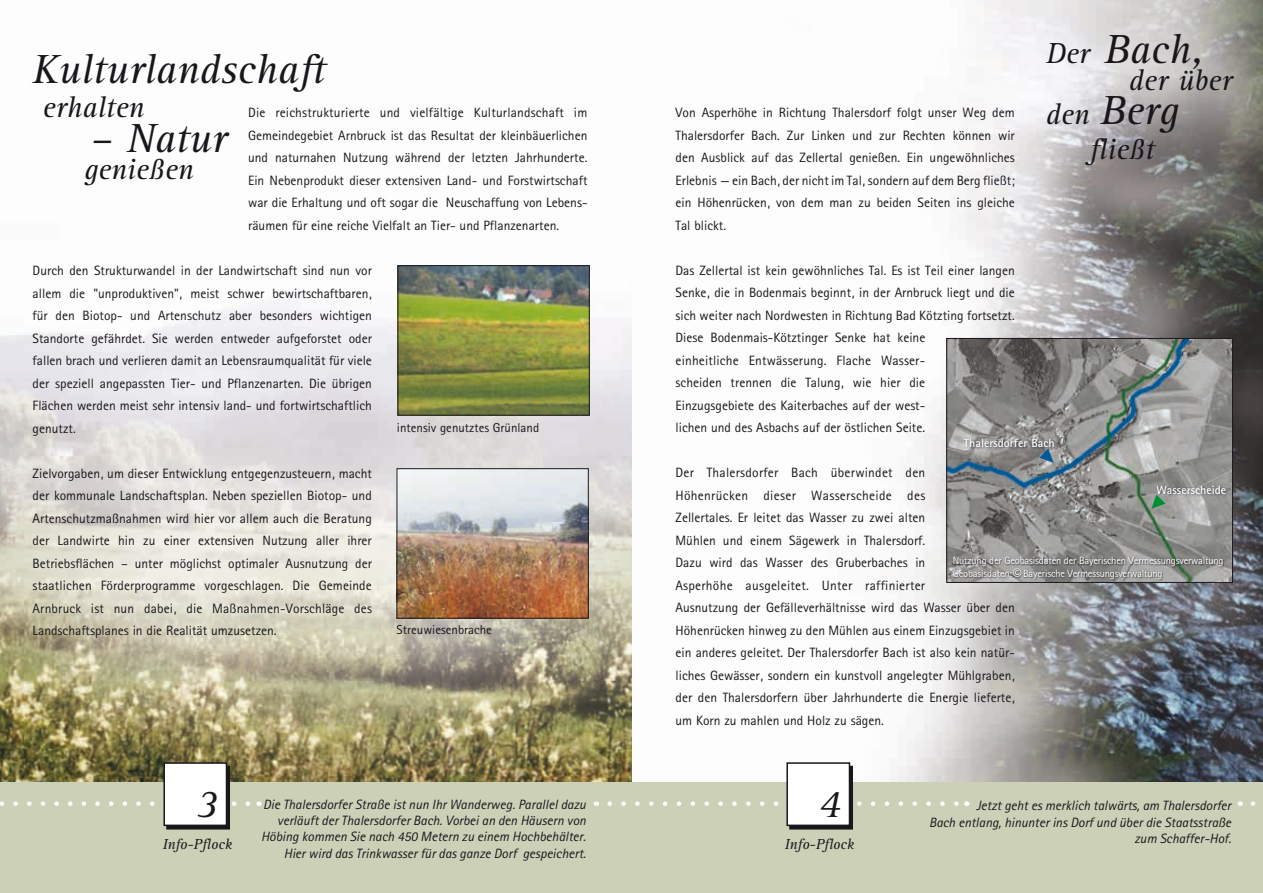
<style>
.page{position:relative;width:1263px;height:893px;background:#fff}
.page>*{position:absolute;margin:0;border:0;box-sizing:border-box;transform-origin:0 0}
.t1{font:italic 42px "Rotis Serif";color:#1a171c}
.t2{font:italic 40.5px "Rotis Serif";color:#1a171c}
.t3{font:italic 30px "Rotis Serif";color:#1a171c}
.t4{font:700 18px "Agfa Rotis Sans Serif";color:#fff}
.t5{font:italic 15px "Rotis Serif";color:#1a171c}
.t6{font:13.5px/22.5px "Agfa Rotis Sans Serif";color:#1a171c;text-align:justify}
.t7{font:italic 13.5px/16.2px "Agfa Rotis Sans Serif";color:#1a171c;text-align:right}
.t8{font:12.9px "Agfa Rotis Sans Serif";color:#1a171c}
.t9{font:700 12px "Agfa Rotis Sans Serif";color:#fff}
.t10{font:10.5px/12.6px "Agfa Rotis Sans Serif";letter-spacing:-.02em;color:#fff}
.s1{font-size:30px}
</style>
<div class="page">
<img style="left:0;top:265px;width:631px;height:517px">
<img style="left:850px;top:0;width:413px;height:782px">
<div style="left:0;top:782px;width:1263px;height:111px;background:#cbd0b7"></div>
<svg style="left:610px;top:801px;width:349px;height:5px"></svg>
<svg style="left:0;top:801px;width:250px;height:5px"></svg>
<div style="left:166px;top:766px;width:64px;height:63px;border:2px solid #1a171c"></div>
<div style="left:164px;top:763px;width:62px;height:62px;background:#fff"></div>
<div style="left:163px;top:762px;width:64px;height:64px;border:2px solid #1a171c"></div>
<div style="left:789px;top:766px;width:64px;height:63px;border:2px solid #1a171c"></div>
<div style="left:787px;top:763px;width:62px;height:62px;background:#fff"></div>
<div style="left:786px;top:762px;width:64px;height:64px;border:2px solid #1a171c"></div>
<img style="left:399px;top:470px;width:187px;height:146px">
<div style="left:397px;top:468px;width:191px;height:150px;border:1px solid #1a171c"></div>
<img style="left:400px;top:268px;width:187px;height:145px">
<img style="left:948px;top:340px;width:283px;height:241px">
<div style="left:946px;top:338px;width:287px;height:245px;border:1px solid #1a171c"></div>
<div style="left:962px;top:437px;width:95px;height:14px;background:#1a171c;opacity:.7"></div>
<div style="left:1155px;top:484px;width:74px;height:13px;background:#1a171c;opacity:.6"></div>
<svg style="left:1039px;top:448px;width:14px;height:15px"></svg>
<svg style="left:1151px;top:495px;width:15px;height:14px"></svg>
<div style="left:952px;top:556px;width:272px;height:25px;background:#1a171c;opacity:.75"></div>
<h1 class="t1" style="left:32px;top:45px;width:295px">Kulturlandschaft</h1>
<h3 class="t3" style="left:43px;top:91px;width:103px">erhalten</h3>
<h1 class="t1" style="left:90px;top:114px;width:138px">– Natur</h1>
<h3 class="t3" style="left:84px;top:152px;width:111px">genießen</h3>
<p class="t6" style="left:248px;top:101px;width:341px">Die reichstrukturierte und vielfältige Kulturlandschaft im Gemeindegebiet Arnbruck ist das Resultat der kleinbäuerlichen und naturnahen Nutzung während der letzten Jahrhunderte.<br>Ein Nebenprodukt dieser extensiven Land- und Forstwirtschaft war die Erhaltung und oft sogar die Neuschaffung von Lebens&shy;räumen für eine reiche Vielfalt an Tier- und Pflanzenarten.</p>
<p class="t6" style="left:33px;top:259px;width:341px">Durch den Strukturwandel in der Landwirtschaft sind nun vor allem die "unproduktiven", meist schwer bewirtschaftbaren, für den Biotop- und Artenschutz aber besonders wichtigen Standorte gefährdet. Sie werden entweder aufgeforstet oder fallen brach und verlieren damit an Lebensraumqualität für viele der speziell angepassten Tier- und Pflanzenarten. Die übrigen Flächen werden meist sehr intensiv land- und fortwirtschaftlich genutzt.</p>
<p class="t6" style="left:33px;top:462px;width:341px">Zielvorgaben, um dieser Entwicklung entgegenzusteuern, macht der kommunale Landschaftsplan. Neben speziellen Biotop- und Artenschutzmaßnahmen wird hier vor allem auch die Beratung der Landwirte hin zu einer extensiven Nutzung aller ihrer Betriebsflächen – unter möglichst optimaler Ausnutzung der staatlichen Förderprogramme vorgeschlagen. Die Gemeinde Arnbruck ist nun dabei, die Maßnahmen-Vorschläge des Landschaftsplanes in die Realität umzusetzen.</p>
<p class="t8" style="left:397px;top:420px;width:144px">intensiv genutztes Grünland</p>
<p class="t8" style="left:397px;top:622px;width:97px">Streuwiesenbrache</p>
<h2 class="t2" style="left:196px;top:781px;width:24px">3</h2>
<p class="t5" style="left:163px;top:835px;width:71px">Info-Pflock</p>
<p class="t7" style="left:261px;top:796px;width:326px">Die Thalersdorfer Straße ist nun Ihr Wanderweg. Parallel dazu verläuft der Thalersdorfer Bach. Vorbei an den Häusern von Höbing kommen Sie nach 450 Metern zu einem Hochbehälter.<br>Hier wird das Trinkwasser für das ganze Dorf gespeichert.</p>
<h1 class="t1" style="left:1046px;top:25px;width:159px"><span class="s1">Der</span> Bach,</h1>
<h3 class="t3" style="left:1129px;top:63px;width:105px">der über</h3>
<h1 class="t1" style="left:1046px;top:87px;width:134px"><span class="s1">den</span> Berg</h1>
<h3 class="t3" style="left:1089px;top:132px;width:67px">fließt</h3>
<p class="t6" style="left:675px;top:101px;width:341px">Von Asperhöhe in Richtung Thalersdorf folgt unser Weg dem Thalersdorfer Bach. Zur Linken und zur Rechten können wir den Ausblick auf das Zellertal genießen. Ein ungewöhnliches Erlebnis — ein Bach, der nicht im Tal, sondern auf dem Berg fließt; ein Höhenrücken, von dem man zu beiden Seiten ins gleiche Tal blickt.</p>
<p class="t6" style="left:675px;top:259px;width:341px;text-align:left">Das Zellertal ist kein gewöhnliches Tal. Es ist Teil einer langen Senke, die in Bodenmais beginnt, in der Arnbruck liegt und die sich weiter nach Nordwesten in Richtung Bad Kötzting fortsetzt.<br>Diese Bodenmais-Kötztinger Senke hat keine<br>einheitliche Entwässerung. Flache Wasser-<br>scheiden trennen die Talung, wie hier die<br>Einzugsgebiete des Kaiterbaches auf der west-<br>lichen und des Asbachs auf der östlichen Seite.</p>
<p class="t6" style="left:675px;top:461px;width:341px;text-align:left">Der Thalersdorfer Bach überwindet den<br>Höhenrücken dieser Wasserscheide des<br>Zellertales. Er leitet das Wasser zu zwei alten<br>Mühlen und einem Sägewerk in Thalersdorf.<br>Dazu wird das Wasser des Gruberbaches in<br>Asperhöhe ausgeleitet. Unter raffinierter<br>Ausnutzung der Gefälleverhältnisse wird das Wasser über den Höhenrücken hinweg zu den Mühlen aus einem Einzugsgebiet in ein anderes geleitet. Der Thalersdorfer Bach ist also kein natür&shy;liches Gewässer, sondern ein kunstvoll angelegter Mühlgraben, der den Thalersdorfern über Jahrhunderte die Energie lieferte, um Korn zu mahlen und Holz zu sägen.</p>
<p class="t9" style="left:964px;top:435px;width:92px">Thalersdorfer Bach</p>
<p class="t9" style="left:1156px;top:482px;width:71px">Wasserscheide</p>
<p class="t10" style="left:953px;top:554px;width:272px">Nutzung der Geobasisdaten der Bayerischen Vermessungsverwaltung<br>Geobasisdaten: Bayerische Vermessungsverwaltung</p>
<h3 class="t4" style="left:1013px;top:564px;width:10px">©</h3>
<h2 class="t2" style="left:819px;top:781px;width:24px">4</h2>
<p class="t5" style="left:785px;top:835px;width:71px">Info-Pflock</p>
<p class="t7" style="left:929px;top:798px;width:304px">Jetzt geht es merklich talwärts, am Thalersdorfer<br>Bach entlang, hinunter ins Dorf und über die Staatsstraße zum Schaffer-Hof.</p>
</div>
